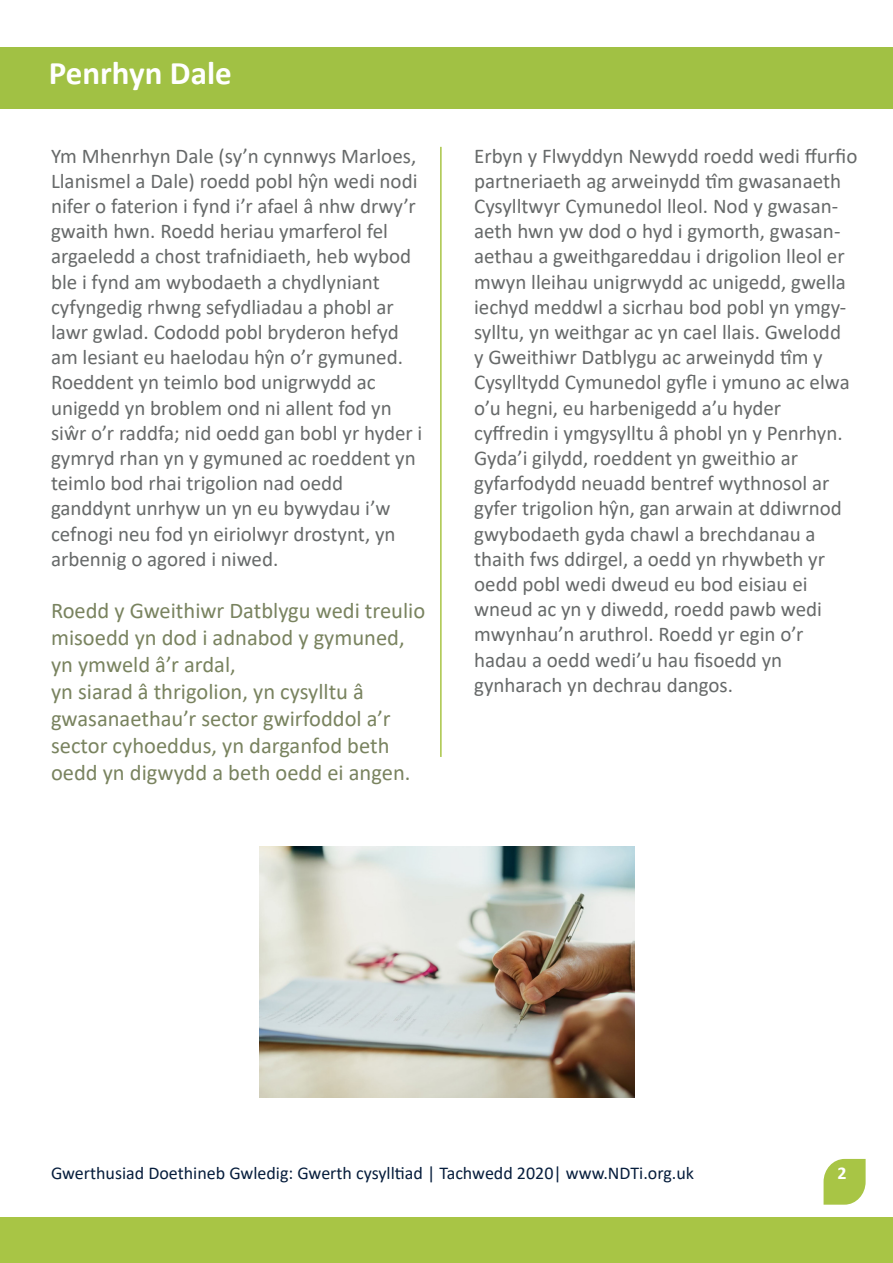
<style>
.page{position:relative;width:893px;height:1263px;background:#fff}
.page>*{position:absolute;margin:0;border:0;box-sizing:border-box;transform-origin:0 0}
.t1{font:700 33px "Calibri";color:#fff}
.t2{font:22.5px/27px "Calibri";color:#79835f}
.t3{font:21px/25.2px "Calibri";color:#666969}
.t4{font:18px "Calibri";color:#061d3c}
.t5{font:700 18px "Calibri";color:#fff}
</style>
<div class="page">
<svg style="left:823px;top:1159px;width:43px;height:46px;background:#b3cc5d"></svg>
<div style="left:0;top:1217px;width:893px;height:46px;background:#a8c545"></div>
<div style="left:0;top:47px;width:893px;height:61px;background:#a1c144"></div>
<hr style="left:440px;top:147px;width:2px;height:610px;background:#a8c545">
<img style="left:259px;top:847px;width:375px;height:250px">
<p class="t1" style="left:49px;top:50px;width:184px">Penrhyn Dale</p>
<p class="t3" style="left:51px;top:142px;width:368px;text-align:justify">Ym Mhenrhyn Dale (sy’n cynnwys Marloes, Llanismel a Dale) roedd pobl hŷn wedi nodi nifer o faterion i fynd i’r afael â nhw drwy’r gwaith hwn. Roedd heriau ymarferol fel</p>
<p class="t3" style="left:51px;top:243px;width:362px">argaeledd a chost trafnidiaeth, heb wybod ble i fynd am wybodaeth a chydlyniant</p>
<p class="t3" style="left:51px;top:294px;width:373px">cyfyngedig rhwng sefydliadau a phobl ar lawr gwlad. Cododd pobl bryderon hefyd am lesiant eu haelodau hŷn o’r gymuned.<br>Roeddent yn teimlo bod unigrwydd ac unigedd yn broblem ond ni allent fod yn siŵr o’r raddfa; nid oedd gan bobl yr hyder i gymryd rhan yn y gymuned ac roeddent yn teimlo bod rhai trigolion nad oedd</p>
<p class="t3" style="left:51px;top:495px;width:346px">ganddynt unrhyw un yn eu bywydau i’w cefnogi neu fod yn eiriolwyr drostynt, yn arbennig o agored i niwed.</p>
<p class="t2" style="left:51px;top:596px;width:376px">Roedd y Gweithiwr Datblygu wedi treulio misoedd yn dod i adnabod y gymuned, yn ymweld â’r ardal,</p>
<p class="t2" style="left:51px;top:677px;width:314px">yn siarad â thrigolion, yn cysylltu â</p>
<p class="t2" style="left:51px;top:704px;width:361px">gwasanaethau’r sector gwirfoddol a’r sector cyhoeddus, yn darganfod beth oedd yn digwydd a beth oedd ei angen.</p>
<p class="t3" style="left:474px;top:142px;width:385px">Erbyn y Flwyddyn Newydd roedd wedi ffurfio partneriaeth ag arweinydd tîm gwasanaeth Cysylltwyr Cymunedol lleol. Nod y gwasan&shy;aeth hwn yw dod o hyd i gymorth, gwasan&shy;aethau a gweithgareddau i drigolion lleol er mwyn lleihau unigrwydd ac unigedd, gwella iechyd meddwl a sicrhau bod pobl yn ymgy&shy;sylltu, yn weithgar ac yn cael llais. Gwelodd<br>y Gweithiwr Datblygu ac arweinydd tîm y Cysylltydd Cymunedol gyfle i ymuno ac elwa o’u hegni, eu harbenigedd a’u hyder</p>
<p class="t3" style="left:474px;top:420px;width:370px">cyffredin i ymgysylltu â phobl yn y Penrhyn.<br>Gyda’i gilydd, roeddent yn gweithio ar</p>
<p class="t3" style="left:474px;top:470px;width:369px">gyfarfodydd neuadd bentref wythnosol ar gyfer trigolion hŷn, gan arwain at ddiwrnod gwybodaeth gyda chawl a brechdanau a thaith fws ddirgel, a oedd yn rhywbeth yr oedd pobl wedi dweud eu bod eisiau ei wneud ac yn y diwedd, roedd pawb wedi mwynhau’n aruthrol. Roedd yr egin o’r</p>
<p class="t3" style="left:474px;top:646px;width:310px">hadau a oedd wedi’u hau fisoedd yn</p>
<p class="t3" style="left:474px;top:672px;width:260px">gynharach yn dechrau dangos.</p>
<p class="t4" style="left:51px;top:1160px;width:644px">Gwerthusiad Doethineb Gwledig: Gwerth cysylltiad | Tachwedd 2020| www.NDTi.org.uk</p>
<p class="t5" style="left:838px;top:1160px;width:11px">2</p>
</div>
